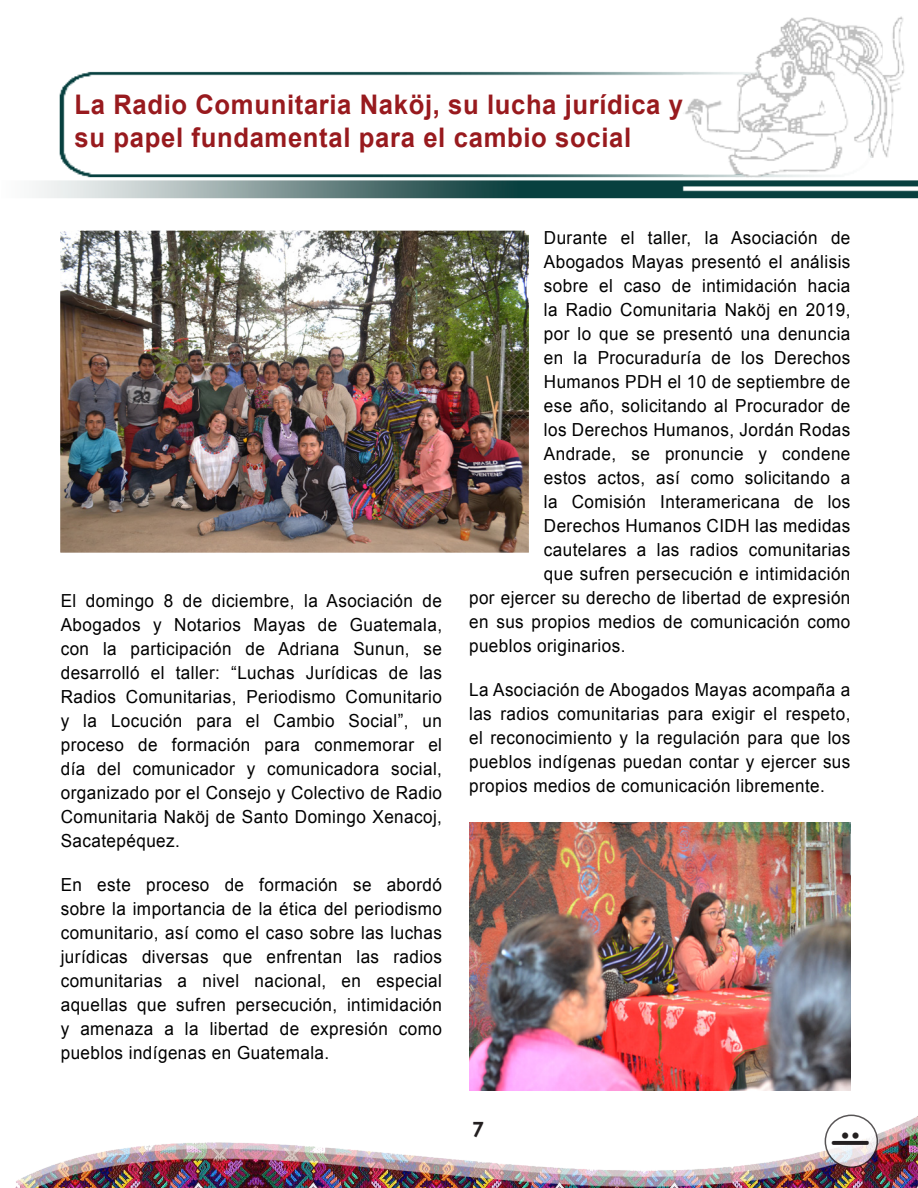
<style>
.page{position:relative;width:918px;height:1188px;background:#fff}
.page>*{position:absolute;margin:0;border:0;box-sizing:border-box;transform-origin:0 0}
.t1{font:36px "Ajilabalil Maya Naoj";color:#231f20}
.Titulo_01{font:700 27px/32.4px "Arial";letter-spacing:.025em;color:#981a1e;scale:.95 1}
.t2{font:700 21px "Century Gothic";color:#231f20}
.Párrafo{font:18px/24px "Arial";letter-spacing:.025em;color:#000;text-align:justify;scale:.95 1}
</style>
<div class="page">
<img style="left:15px;top:1114px;width:903px;height:74px">
<svg style="left:825px;top:1115px;width:52px;height:52px"></svg>
<div style="left:825px;top:1115px;width:53px;height:53px;border:2px solid #231f20;border-radius:50%"></div>
<img style="left:35px;top:16px;width:883px;height:183px">
<img style="left:61px;top:232px;width:467px;height:320px">
<img style="left:469px;top:823px;width:381px;height:268px">
<p class="Titulo_01" style="left:75px;top:90px;width:642px">La Radio Comunitaria Naköj, su lucha jurídica y su papel fundamental para el cambio social</p>
<p class="Párrafo" style="left:61px;top:589px;width:403px">El domingo 8 de diciembre, la Asociación de Abogados y Notarios Mayas de Guatemala, con la participación de Adriana Sunun, se desarrolló el taller: “Luchas Jurídicas de las Radios Comunitarias, Periodismo Comunitario y la Locución para el Cambio Social”, un proceso de formación para conmemorar el día del comunicador y comunicadora social, organizado por el Consejo y Colectivo de Radio Comunitaria Naköj de Santo Domingo Xenacoj, Sacatepéquez.</p>
<p class="Párrafo" style="left:61px;top:873px;width:403px">En este proceso de formación se abordó sobre la importancia de la ética del periodismo comunitario, así como el caso sobre las luchas jurídicas diversas que enfrentan las radios comunitarias a nivel nacional, en especial aquellas que sufren persecución, intimidación y amenaza a la libertad de expresión como pueblos indígenas en Guatemala.</p>
<p class="Párrafo" style="left:544px;top:226px;width:324px">Durante el taller, la Asociación de</p>
<p class="Párrafo" style="left:544px;top:250px;width:324px">Abogados Mayas presentó el análisis</p>
<p class="Párrafo" style="left:544px;top:274px;width:324px">sobre el caso de intimidación hacia</p>
<p class="Párrafo" style="left:544px;top:298px;width:324px">la Radio Comunitaria Naköj en 2019,</p>
<p class="Párrafo" style="left:544px;top:322px;width:324px">por lo que se presentó una denuncia</p>
<p class="Párrafo" style="left:544px;top:346px;width:324px">en la Procuraduría de los Derechos</p>
<p class="Párrafo" style="left:544px;top:370px;width:324px">Humanos PDH el 10 de septiembre de</p>
<p class="Párrafo" style="left:544px;top:394px;width:324px">ese año, solicitando al Procurador de</p>
<p class="Párrafo" style="left:544px;top:418px;width:324px">los Derechos Humanos, Jordán Rodas</p>
<p class="Párrafo" style="left:544px;top:442px;width:324px">Andrade, se pronuncie y condene</p>
<p class="Párrafo" style="left:544px;top:466px;width:324px">estos actos, así como solicitando a</p>
<p class="Párrafo" style="left:544px;top:490px;width:324px">la Comisión Interamericana de los</p>
<p class="Párrafo" style="left:544px;top:514px;width:324px">Derechos Humanos CIDH las medidas</p>
<p class="Párrafo" style="left:544px;top:538px;width:324px">cautelares a las radios comunitarias</p>
<p class="Párrafo" style="left:544px;top:562px;width:324px">que sufren persecución e intimidación</p>
<p class="Párrafo" style="left:469px;top:586px;width:403px">por ejercer su derecho de libertad de expresión</p>
<p class="Párrafo" style="left:469px;top:610px;width:403px">en sus propios medios de comunicación como</p>
<p class="Párrafo" style="left:469px;top:634px;width:166px">pueblos originarios.</p>
<p class="Párrafo" style="left:469px;top:678px;width:403px">La Asociación de Abogados Mayas acompaña a las radios comunitarias para exigir el respeto, el reconocimiento y la regulación para que los pueblos indígenas puedan contar y ejercer sus propios medios de comunicación libremente.</p>
<p class="t2" style="left:472px;top:1114px;width:13px">7</p>
<p class="t1" style="left:831px;top:1113px;width:41px">7</p>
</div>
